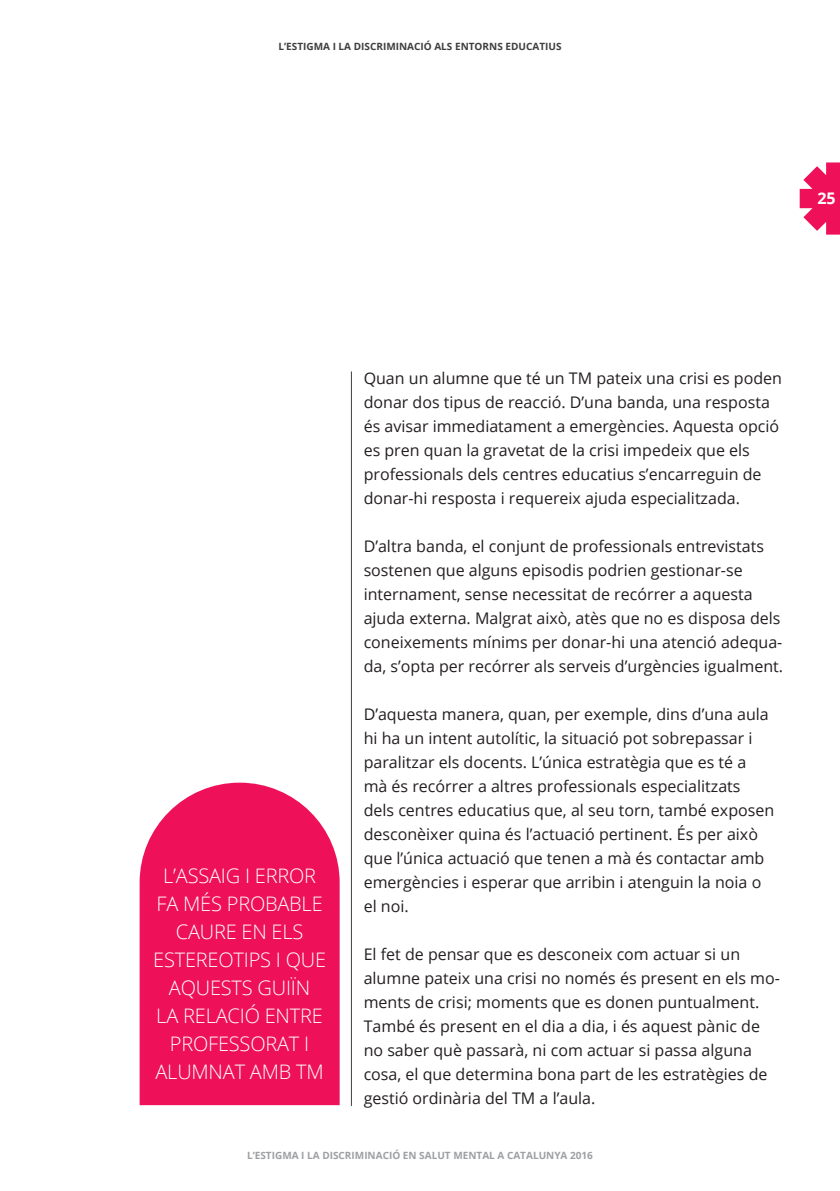
<style>
.page{position:relative;width:840px;height:1191px;background:#fff}
.page>*{position:absolute;margin:0;border:0;box-sizing:border-box;transform-origin:0 0}
.t1{font:300 20px "Open Sans";letter-spacing:-.01em;color:#fff}
.t2{font:16px/24px "Open Sans";color:#231f20}
.t3{font:700 16px "Open Sans";color:#fff}
.t4{font:700 10px "Open Sans";color:#9d9fa2}
.t5{font:700 10px "Open Sans";color:#3e3e3f}
</style>
<div class="page">
<svg style="left:799px;top:162px;width:40px;height:73px"></svg>
<hr style="left:351px;top:371px;width:1px;height:735px;background:#3e3e3f">
<svg style="left:139px;top:782px;width:200px;height:323px;background:#ef2467"></svg>
<p class="t5" style="left:278px;top:39px;width:284px">L’ESTIGMA I LA DISCRIMINACIÓ ALS ENTORNS EDUCATIUS</p>
<p class="t3" style="left:817px;top:186px;width:20px">25</p>
<p class="t1" style="left:163px;top:862px;width:154px">L’ASSAIG I ERROR</p>
<p class="t1" style="left:156px;top:890px;width:168px">FA MÉS PROBABLE</p>
<p class="t1" style="left:176px;top:918px;width:129px">CAURE EN ELS</p>
<p class="t1" style="left:153px;top:946px;width:174px">ESTEREOTIPS I QUE</p>
<p class="t1" style="left:169px;top:974px;width:143px">AQUESTS GUIÏN</p>
<p class="t1" style="left:156px;top:1002px;width:168px">LA RELACIÓ ENTRE</p>
<p class="t1" style="left:170px;top:1030px;width:141px">PROFESSORAT I</p>
<p class="t1" style="left:155px;top:1058px;width:155px">ALUMNAT AMB TM</p>
<p class="t2" style="left:363px;top:366px;width:419px">Quan un alumne que té un TM pateix una crisi es poden donar dos tipus de reacció. D’una banda, una resposta és avisar immediatament a emergències. Aquesta opció es pren quan la gravetat de la crisi impedeix que els professionals dels centres educatius s’encarreguin de donar-hi resposta i requereix ajuda especialitzada.</p>
<p class="t2" style="left:363px;top:534px;width:421px">D’altra banda, el conjunt de professionals entrevistats sostenen que alguns episodis podrien gestionar-se internament, sense necessitat de recórrer a aquesta ajuda externa. Malgrat això, atès que no es disposa dels coneixements mínims per donar-hi una atenció adequa&shy;da, s’opta per recórrer als serveis d’urgències igualment.</p>
<p class="t2" style="left:363px;top:702px;width:412px">D’aquesta manera, quan, per exemple, dins d’una aula hi ha un intent autolític, la situació pot sobrepassar i paralitzar els docents. L’única estratègia que es té a<br>mà és recórrer a altres professionals especialitzats dels centres educatius que, al seu torn, també exposen desconèixer quina és l’actuació pertinent. És per això que l’única actuació que tenen a mà és contactar amb emergències i esperar que arribin i atenguin la noia o el noi.</p>
<p class="t2" style="left:363px;top:942px;width:417px">El fet de pensar que es desconeix com actuar si un alumne pateix una crisi no només és present en els mo&shy;ments de crisi; moments que es donen puntualment.<br>També és present en el dia a dia, i és aquest pànic de no saber què passarà, ni com actuar si passa alguna cosa, el que determina bona part de les estratègies de gestió ordinària del TM a l’aula.</p>
<p class="t4" style="left:247px;top:1148px;width:347px">L’ESTIGMA I LA DISCRIMINACIÓ EN SALUT MENTAL A CATALUNYA 2016</p>
</div>
